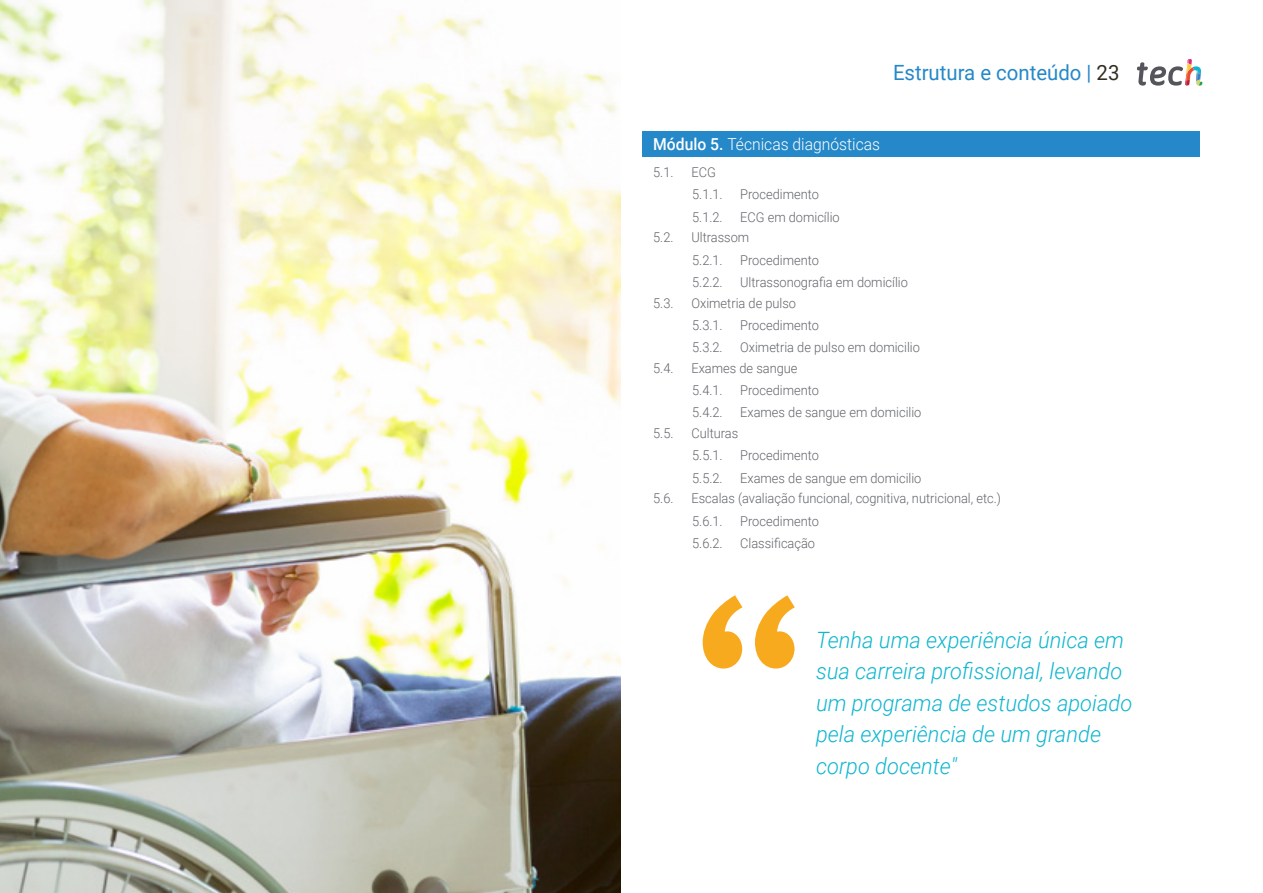
<style>
.page{position:relative;width:1263px;height:893px;background:#fff}
.page>*{position:absolute;margin:0;border:0;box-sizing:border-box;transform-origin:0 0}
.t1{font:italic 300 22.5px/31.5px "Roboto";color:#0fb6cf}
.t2{font:21px "Roboto";color:#2488c9}
.t3{font:300 16.5px "Roboto";color:#fff;scale:.95 1}
.t4{font:300 13.5px/22.2px "Roboto";color:#61646a;scale:.95 1}
.s1{color:#312e20}
.s2{font-weight:500}
</style>
<div class="page">
<svg style="left:703px;top:595px;width:92px;height:73px"></svg>
<div style="left:642px;top:131px;width:557px;height:25px;background:#2488c9"></div>
<img style="left:0;top:0;width:621px;height:893px">
<svg style="left:1137px;top:59px;width:65px;height:27px"></svg>
<h2 class="t2" style="left:893px;top:57px;width:228px">Estrutura e conteúdo | <span class="s1">23</span></h2>
<p class="t3" style="left:653px;top:132px;width:240px"><span class="s2">Módulo 5.</span> Técnicas diagnósticas</p>
<p class="t4" style="left:653px;top:161px;width:23px">5.1.</p>
<p class="t4" style="left:691px;top:161px;width:34px">ECG<br>5.1.1.</p>
<p class="t4" style="left:740px;top:183px;width:84px">Procedimento</p>
<p class="t4" style="left:692px;top:205px;width:34px">5.1.2.</p>
<p class="t4" style="left:740px;top:205px;width:106px">ECG em domicílio</p>
<p class="t4" style="left:653px;top:226px;width:23px">5.2.</p>
<p class="t4" style="left:691px;top:226px;width:62px">Ultrassom<br>5.2.1.</p>
<p class="t4" style="left:740px;top:248px;width:84px">Procedimento</p>
<p class="t4" style="left:692px;top:270px;width:34px">5.2.2.</p>
<p class="t4" style="left:740px;top:270px;width:178px">Ultrassonografia em domicílio</p>
<p class="t4" style="left:653px;top:291px;width:23px">5.3.</p>
<p class="t4" style="left:691px;top:291px;width:112px">Oximetria de pulso<br>5.3.1.</p>
<p class="t4" style="left:740px;top:313px;width:84px">Procedimento</p>
<p class="t4" style="left:692px;top:336px;width:34px">5.3.2.</p>
<p class="t4" style="left:740px;top:336px;width:191px">Oximetria de pulso em domicilio</p>
<p class="t4" style="left:653px;top:356px;width:23px">5.4.</p>
<p class="t4" style="left:691px;top:356px;width:113px">Exames de sangue<br>5.4.1.</p>
<p class="t4" style="left:740px;top:379px;width:84px">Procedimento</p>
<p class="t4" style="left:692px;top:401px;width:34px">5.4.2.</p>
<p class="t4" style="left:740px;top:401px;width:192px">Exames de sangue em domicilio</p>
<p class="t4" style="left:653px;top:422px;width:23px">5.5.</p>
<p class="t4" style="left:691px;top:422px;width:51px">Culturas<br>5.5.1.</p>
<p class="t4" style="left:740px;top:444px;width:84px">Procedimento</p>
<p class="t4" style="left:692px;top:466px;width:34px">5.5.2.</p>
<p class="t4" style="left:740px;top:466px;width:192px">Exames de sangue em domicilio</p>
<p class="t4" style="left:653px;top:487px;width:23px">5.6.</p>
<p class="t4" style="left:691px;top:487px;width:327px">Escalas (avaliação funcional, cognitiva, nutricional, etc.)<br>5.6.1.</p>
<p class="t4" style="left:740px;top:509px;width:84px">Procedimento</p>
<p class="t4" style="left:692px;top:531px;width:34px">5.6.2.</p>
<p class="t4" style="left:740px;top:531px;width:80px">Classificação</p>
<h1 class="t1" style="left:816px;top:623px;width:318px">Tenha uma experiência única em sua carreira profissional, levando um programa de estudos apoiado pela experiência de um grande corpo docente"</h1>
</div>
